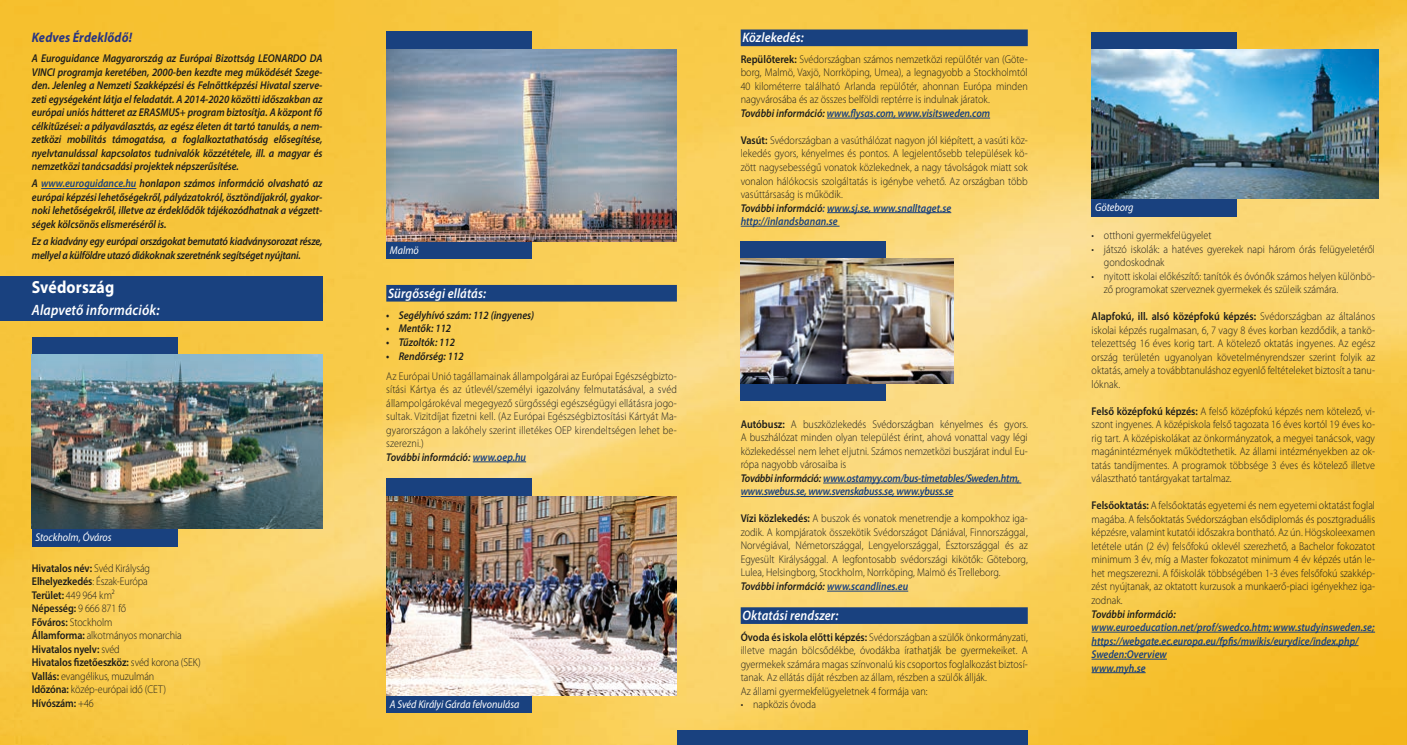
<style>
.page{position:relative;width:1407px;height:745px;background:#fff}
.page>*{position:absolute;margin:0;border:0;box-sizing:border-box;transform-origin:0 0}
.t1{font:700 17.5px "Myriad Pro";letter-spacing:.01em;color:#fff;scale:.9 1}
.t2{font:italic 600 15px "Myriad Pro";letter-spacing:.01em;color:#fff;scale:.9 1}
.t3{font:italic 600 13.75px "Myriad Pro";letter-spacing:.01em;color:#fff;scale:.9 1}
.t4{font:italic 700 13.75px "Myriad Pro";letter-spacing:.01em;color:#283583;scale:.9 1}
.t5{font:300 11.25px/13.5px "Myriad Pro";color:#1d1d1b;scale:.9 1}
.t6{font:italic 600 11.25px/13.5px "Myriad Pro";letter-spacing:-.01em;color:#1d1d1b;text-align:justify;scale:.9 1}
.t7{font:italic 600 11.25px/13.5px "Myriad Pro";color:#19417f;scale:.9 1}
.t8{font:italic 11.25px "Myriad Pro";color:#fff;scale:.9 1}
.s1{color:#19417f}
.s2{font-weight:600}
.s3{font-weight:600;font-style:italic}
.s4{font-weight:600;font-style:italic;color:#19417f}
</style>
<div class="page">
<img style="left:0;top:0;width:1407px;height:744px">
<div style="left:677px;top:730px;width:351px;height:14px;background:#19417f"></div>
<div style="left:0;top:276px;width:322px;height:45px;background:#19417f"></div>
<hr style="left:41px;top:188px;width:95px;height:1px;background:#19417f">
<div style="left:386px;top:285px;width:291px;height:16px;background:#19417f"></div>
<hr style="left:473px;top:461px;width:53px;height:1px;background:#19417f">
<div style="left:741px;top:29px;width:287px;height:17px;background:#19417f"></div>
<hr style="left:827px;top:118px;width:163px;height:1px;background:#19417f">
<hr style="left:827px;top:212px;width:124px;height:1px;background:#19417f">
<hr style="left:741px;top:226px;width:98px;height:1px;background:#19417f">
<hr style="left:823px;top:482px;width:198px;height:1px;background:#19417f">
<hr style="left:741px;top:496px;width:212px;height:1px;background:#19417f">
<hr style="left:827px;top:590px;width:81px;height:1px;background:#19417f">
<div style="left:741px;top:607px;width:287px;height:16px;background:#19417f"></div>
<hr style="left:1091px;top:631px;width:284px;height:1px;background:#19417f">
<hr style="left:1091px;top:645px;width:267px;height:1px;background:#19417f">
<hr style="left:1091px;top:658px;width:76px;height:1px;background:#19417f">
<hr style="left:1091px;top:672px;width:54px;height:1px;background:#19417f">
<div style="left:741px;top:241px;width:145px;height:159px;background:#19417f"></div>
<div style="left:32px;top:337px;width:145px;height:209px;background:#19417f"></div>
<div style="left:386px;top:478px;width:145px;height:234px;background:#19417f"></div>
<img style="left:741px;top:259px;width:212px;height:124px">
<img style="left:32px;top:354px;width:290px;height:174px">
<img style="left:386px;top:496px;width:291px;height:198px">
<div style="left:386px;top:32px;width:145px;height:227px;background:#19417f"></div>
<div style="left:1091px;top:32px;width:146px;height:184px;background:#19417f"></div>
<img style="left:386px;top:50px;width:291px;height:191px">
<img style="left:1091px;top:50px;width:287px;height:148px">
<p class="t4" style="left:32px;top:29px;width:113px">Kedves Érdeklődő!</p>
<p class="t6" style="left:32px;top:51px;width:324px">A Euroguidance Magyarország az Európai Bizottság LEONARDO DA VINCI programja keretében, 2000-ben kezdte meg működését Szege&shy;den. Jelenleg a Nemzeti Szakképzési és Felnőttképzési Hivatal szerve&shy;zeti egységeként látja el feladatát. A 2014-2020 közötti időszakban az európai uniós hátteret az ERASMUS+ program biztosítja. A központ fő célkitűzései: a pályaválasztás, az egész életen át tartó tanulás, a nem&shy;zetközi mobilitás támogatása, a foglalkoztathatóság elősegítése, nyelvtanulással kapcsolatos tudnivalók közzététele, ill. a magyar és nemzetközi tanácsadási projektek népszerűsítése.</p>
<p class="t6" style="left:32px;top:176px;width:324px">A <span class="s1">www.euroguidance.hu</span> honlapon számos információ olvasható az európai képzési lehetőségekről, pályázatokról, ösztöndíjakról, gyakor&shy;noki lehetőségekről, illetve az érdeklődők tájékozódhatnak a végzett&shy;ségek kölcsönös elismeréséről is.</p>
<p class="t6" style="left:32px;top:234px;width:324px">Ez a kiadvány egy európai országokat bemutató kiadványsorozat része, mellyel a külföldre utazó diákoknak szeretnénk segítséget nyújtani.</p>
<h1 class="t1" style="left:32px;top:276px;width:93px">Svédország</h1>
<h2 class="t2" style="left:32px;top:300px;width:143px">Alapvető információk:</h2>
<p class="t8" style="left:35px;top:530px;width:86px">Stockholm, Óváros</p>
<p class="t5" style="left:32px;top:561px;width:189px"><span class="s2">Hivatalos név:</span> Svéd Királyság<br><span class="s2">Elhelyezkedés</span>: Észak-Európa<br><span class="s2">Terület:</span> 449 964 km²<br><span class="s2">Népesség:</span> 9 666 871 fő<br><span class="s2">Főváros:</span> Stockholm<br><span class="s2">Államforma:</span> alkotmányos monarchia<br><span class="s2">Hivatalos nyelv:</span> svéd<br><span class="s2">Hivatalos fizetőeszköz:</span> svéd korona (SEK)<br><span class="s2">Vallás:</span> evangélikus, muzulmán<br><span class="s2">Időzóna:</span> közép-európai idő (CET)<br><span class="s2">Hívószám:</span> +46</p>
<p class="t8" style="left:390px;top:243px;width:34px">Malmö</p>
<p class="t3" style="left:388px;top:284px;width:110px">Sürgősségi ellátás:</p>
<p class="t6" style="left:386px;top:307px;width:166px">• Segélyhívó szám: 112 (ingyenes)</p>
<p class="t6" style="left:386px;top:321px;width:74px">• Mentők: 112</p>
<p class="t6" style="left:386px;top:335px;width:78px">• Tűzoltók: 112</p>
<p class="t6" style="left:386px;top:349px;width:87px">• Rendőrség: 112</p>
<p class="t5" style="left:386px;top:369px;width:324px">Az Európai Unió tagállamainak állampolgárai az Európai Egészségbizto&shy;sítási Kártya és az útlevél/személyi igazolvány felmutatásával, a svéd állampolgárokéval megegyező sürgősségi egészségügyi ellátásra jogo&shy;sultak. Vizitdíjat fizetni kell. (Az Európai Egészségbiztosítási Kártyát Ma&shy;gyarországon a lakóhely szerint illetékes OEP kirendeltségen lehet be&shy;szerezni.)<br><span class="s3">További információ:</span> <span class="s4">www.oep.hu</span></p>
<p class="t8" style="left:390px;top:696px;width:145px">A Svéd Királyi Gárda felvonulása</p>
<p class="t3" style="left:742px;top:29px;width:70px">Közlekedés:</p>
<p class="t5" style="left:741px;top:52px;width:320px"><span class="s2">Repülőterek:</span> Svédországban számos nemzetközi repülőtér van (Göte&shy;borg, Malmö, Vaxjö, Norrköping, Umea), a legnagyobb a Stockholmtól 40 kilométerre található Arlanda repülőtér, ahonnan Európa minden nagyvárosába és az összes belföldi reptérre is indulnak járatok.<br><span class="s3">További információ:</span> <span class="s4">www.flysas.com, www.visitsweden.com</span></p>
<p class="t5" style="left:741px;top:133px;width:320px"><span class="s2">Vasút:</span> Svédországban a vasúthálózat nagyon jól kiépített, a vasúti köz&shy;lekedés gyors, kényelmes és pontos. A legjelentősebb települések kö&shy;zött nagysebességű vonatok közlekednek, a nagy távolságok miatt sok vonalon hálókocsis szolgáltatás is igénybe vehető. Az országban több vasúttársaság is működik.<br><span class="s3">További információ</span><span class="s4">: www.sj.se, www.snalltaget.se http://inlandsbanan.se</span></p>
<p class="t5" style="left:741px;top:417px;width:320px"><span class="s2">Autóbusz:</span> A buszközlekedés Svédországban kényelmes és gyors.<br>A buszhálózat minden olyan települést érint, ahová vonattal vagy légi közlekedéssel nem lehet eljutni. Számos nemzetközi buszjárat indul Eu&shy;rópa nagyobb városaiba is<br><span class="s3">További információ:</span> <span class="s4">www.ostamyy.com/bus-timetables/Sweden.htm, www.swebus.se, www.svenskabuss.se, www.ybuss.se</span></p>
<p class="t5" style="left:741px;top:511px;width:320px"><span class="s2">Vízi közlekedés:</span> A buszok és vonatok menetrendje a kompokhoz iga&shy;zodik. A kompjáratok összekötik Svédországot Dániával, Finnországgal, Norvégiával, Németországgal, Lengyelországgal, Észtországgal és az Egyesült Királysággal. A legfontosabb svédországi kikötők: Göteborg, Lulea, Helsingborg, Stockholm, Norrköping, Malmö és Trelleborg.<br><span class="s3">További információ:</span> <span class="s4">www.scandlines.eu</span></p>
<p class="t3" style="left:742px;top:606px;width:108px">Oktatási rendszer:</p>
<p class="t5" style="left:741px;top:630px;width:320px"><span class="s2">Óvoda és iskola előtti képzés:</span> Svédországban a szülők önkormányzati, illetve magán bölcsődékbe, óvodákba írathatják be gyermekeiket. A gyermekek számára magas színvonalú kis csoportos foglalkozást biztosí&shy;tanak. Az ellátás díját részben az állam, részben a szülők állják.<br>Az állami gyermekfelügyeletnek 4 formája van:</p>
<p class="t5" style="left:741px;top:697px;width:85px">• napközis óvoda</p>
<p class="t8" style="left:1095px;top:200px;width:44px">Göteborg</p>
<p class="t5" style="left:1091px;top:228px;width:135px">• otthoni gyermekfelügyelet</p>
<p class="t5" style="left:1104px;top:242px;width:303px;text-indent:-12px">• játszó iskolák: a hatéves gyerekek napi három órás felügyeletéről gondoskodnak</p>
<p class="t5" style="left:1104px;top:269px;width:303px;text-indent:-12px">• nyitott iskolai előkészítő: tanítók és óvónők számos helyen különbö&shy;ző programokat szerveznek gyermekek és szüleik számára.</p>
<p class="t5" style="left:1091px;top:309px;width:317px;text-align:justify"><span class="s2">Alapfokú, ill. alsó középfokú képzés:</span> Svédországban az általános iskolai képzés rugalmasan, 6, 7 vagy 8 éves korban kezdődik, a tankö&shy;telezettség 16 éves korig tart. A kötelező oktatás ingyenes. Az egész ország területén ugyanolyan követelményrendszer szerint folyik az oktatás, amely a továbbtanuláshoz egyenlő feltételeket biztosít a tanu&shy;lóknak.</p>
<p class="t5" style="left:1091px;top:404px;width:316px;text-align:justify"><span class="s2">Felső középfokú képzés:</span> A felső középfokú képzés nem kötelező, vi&shy;szont ingyenes. A középiskola felső tagozata 16 éves kortól 19 éves ko&shy;rig tart. A középiskolákat az önkormányzatok, a megyei tanácsok, vagy magánintézmények működtethetik. Az állami intézményekben az ok&shy;tatás tandíjmentes. A programok többsége 3 éves és kötelező illetve választható tantárgyakat tartalmaz.</p>
<p class="t5" style="left:1091px;top:498px;width:316px;text-align:justify"><span class="s2">Felsőoktatás:</span> A felsőoktatás egyetemi és nem egyetemi oktatást foglal magába. A felsőoktatás Svédországban elsődiplomás és posztgraduális képzésre, valamint kutatói időszakra bontható. Az ún. Högskoleexamen letétele után (2 év) felsőfokú oklevél szerezhető, a Bachelor fokozatot minimum 3 év, míg a Master fokozatot minimum 4 év képzés után le&shy;het megszerezni. A főiskolák többségében 1-3 éves felsőfokú szakkép&shy;zést nyújtanak, az oktatott kurzusok a munkaerő-piaci igényekhez iga&shy;zodnak.</p>
<p class="t6" style="left:1091px;top:606px;width:95px">További információ:</p>
<p class="t7" style="left:1091px;top:619px;width:316px">www.euroeducation.net/prof/swedco.htm; www.studyinsweden.se; https://webgate.ec.europa.eu/fpfis/mwikis/eurydice/index.php/ Sweden:Overview<br>www.myh.se</p>
</div>
